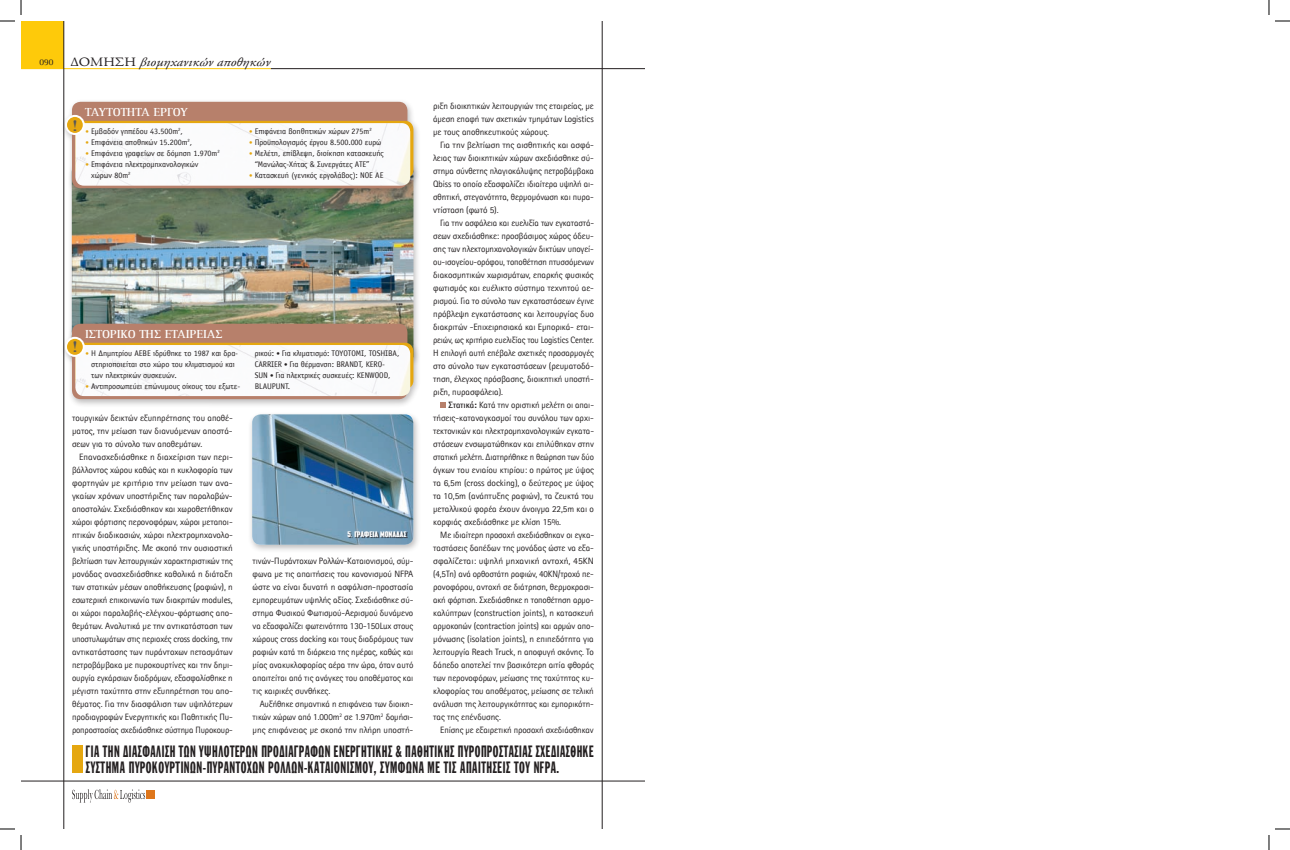
<style>
.page{position:relative;width:1290px;height:850px;background:#fff}
.page>*{position:absolute;margin:0;border:0;box-sizing:border-box;transform-origin:0 0}
.t1{font:16px/16px "CF Frame";letter-spacing:-.01em;color:#231f20;scale:.84 1}
.t2{font:15.7px "Times";color:#57585a;scale:1.6 1}
.t3{font:italic 12.8px "CF Garamond";color:#231f20;scale:1.12 1}
.t4{font:700 12px "Rotis Serif Hel";letter-spacing:-.01em;color:#fff}
.t5{font:9.2px/13px "Rotis Sans Hel";letter-spacing:-.01em;color:#231f20;text-align:justify}
.t6{font:9px "Rotis Serif Hel";color:#231f20}
.t7{font:8.2px/11px "Officina Sans ITC Hel";letter-spacing:-.01em;color:#231f20}
.t8{font:800 8px "CF Eteocles";color:#fff}
.s1{font-style:normal}
.s2{font-size:7px;color:#e5a710}
.s3{font-size:7px}
.s4{font-weight:700}
</style>
<div class="page">
<svg style="left:440px;top:402px;width:6px;height:6px"></svg>
<div style="left:21px;top:21px;width:43px;height:48px;background:#feca0a"></div>
<svg style="left:72px;top:789px;width:73px;height:14px"></svg>
<div style="left:146px;top:790px;width:9px;height:9px;background:#de761b"></div>
<hr style="left:21px;top:68px;width:250px;height:1px;background:#feca0a">
<div style="left:72px;top:745px;width:10px;height:28px;background:#e5a710"></div>
<hr style="left:21px;top:781px;width:624px;height:1px;background:#231f20">
<hr style="left:271px;top:68px;width:374px;height:1px;background:#231f20">
<hr style="left:602px;top:21px;width:1px;height:808px;background:#231f20">
<hr style="left:64px;top:21px;width:1px;height:808px;background:#231f20">
<div style="left:67px;top:160px;width:353px;height:206px;background:#231f20;opacity:.3"></div>
<img style="left:72px;top:197px;width:341px;height:123px">
<div style="left:60px;top:98px;width:360px;height:99px;background:#231f20;opacity:.3"></div>
<div style="left:72px;top:102px;width:335px;height:86px;background:#b7806b;border-radius:9px"></div>
<div style="left:75px;top:121px;width:338px;height:57px;background:#e5a710;border-radius:9px"></div>
<img style="left:75px;top:123px;width:335px;height:63px">
<div style="left:66px;top:116px;width:18px;height:18px;background:#e5a710;border-radius:50%"></div>
<div style="left:65px;top:115px;width:20px;height:20px;border:2px solid #fff;border-radius:50%"></div>
<div style="left:60px;top:320px;width:360px;height:88px;background:#231f20;opacity:.3"></div>
<div style="left:72px;top:324px;width:335px;height:75px;background:#b7806b;border-radius:9px"></div>
<div style="left:75px;top:343px;width:338px;height:46px;background:#e5a710;border-radius:9px"></div>
<div style="left:75px;top:345px;width:335px;height:51px;background:#fbfbfc"></div>
<div style="left:66px;top:338px;width:18px;height:18px;background:#e5a710;border-radius:50%"></div>
<div style="left:65px;top:337px;width:20px;height:20px;border:2px solid #fff;border-radius:50%"></div>
<div style="left:247px;top:411px;width:173px;height:142px;background:#231f20;opacity:.3"></div>
<img style="left:252px;top:414px;width:161px;height:131px">
<div style="left:348px;top:532px;width:60px;height:7px;background:#231f20;opacity:.75"></div>
<svg style="left:0;top:0;width:22px;height:22px"></svg>
<svg style="left:0;top:828px;width:22px;height:22px"></svg>
<svg style="left:1268px;top:0;width:21px;height:22px"></svg>
<svg style="left:1268px;top:828px;width:21px;height:22px"></svg>
<p class="t6" style="left:40px;top:57px;width:16px">090</p>
<h3 class="t3" style="left:71px;top:55px;width:179px"><span class="s1">ΔΟΜΗΣΗ</span> βιομηχανικών αποθηκών</h3>
<h2 class="t2" style="left:70px;top:111px;width:7px">!</h2>
<h3 class="t4" style="left:85px;top:105px;width:104px">ΤΑΥΤΟΤΗΤΑ ΕΡΓΟΥ</h3>
<p class="t7" style="left:86px;top:126px;width:99px"><span class="s2">•</span> Εμβαδόν γηπέδου 43.500m<sup>2</sup>,</p>
<p class="t7" style="left:86px;top:137px;width:108px"><span class="s2">•</span> Επιφάνεια αποθηκών 15.200m<sup>2</sup>,</p>
<p class="t7" style="left:86px;top:148px;width:136px"><span class="s2">•</span> Επιφάνεια γραφείων σε δόμηση 1.970m<sup>2</sup></p>
<p class="t7" style="left:91px;top:159px;width:108px;text-indent:-6px"><span class="s2">•</span> Επιφάνεια ηλεκτρομηχανολογικών χώρων 80m<sup>2</sup></p>
<p class="t7" style="left:249px;top:126px;width:124px"><span class="s2">•</span> Επιφάνεια βοηθητικών χώρων 275m<sup>2</sup></p>
<p class="t7" style="left:249px;top:137px;width:134px"><span class="s2">•</span> Προϋπολογισμός έργου 8.500.000 ευρώ</p>
<p class="t7" style="left:255px;top:148px;width:130px;text-indent:-6px"><span class="s2">•</span> Μελέτη, επίβλεψη, διοίκηση κατασκευής “Μανώλας-Χήτας &amp; Συνεργάτες ΑΤΕ”</p>
<p class="t7" style="left:249px;top:170px;width:136px"><span class="s2">•</span> Κατασκευή (γενικός εργολάβος): ΝΟΕ ΑE</p>
<h2 class="t2" style="left:70px;top:332px;width:7px">!</h2>
<h3 class="t4" style="left:85px;top:327px;width:139px">ΙΣΤΟΡΙΚΟ ΤΗΣ ΕΤΑΙΡΕΙΑΣ</h3>
<p class="t7" style="left:91px;top:348px;width:148px;text-indent:-6px"><span class="s2">•</span> Η Δημητρίου ΑΕΒΕ ιδρύθηκε το 1987 και δρα&shy;στηριοποιείται στο χώρο του κλιματισμού και των ηλεκτρικών συσκευών.</p>
<p class="t7" style="left:86px;top:381px;width:156px"><span class="s2">•</span> Αντιπροσωπεύει επώνυμους οίκους του εξωτε-</p>
<p class="t5" style="left:72px;top:412px;width:162px">τουργικών δεικτών εξυπηρέτησης του αποθέ&shy;ματος, την μείωση των διανυόμενων αποστά&shy;σεων για το σύνολο των αποθεμάτων.</p>
<p class="t5" style="left:72px;top:451px;width:162px;text-indent:7px">Επανασχεδιάσθηκε η διαχείριση των περι&shy;βάλλοντος χώρου καθώς και η κυκλοφορία των φορτηγών με κριτήριο την μείωση των ανα&shy;γκαίων χρόνων υποστήριξης των παραλαβών&shy;αποστολών. Σχεδιάσθηκαν και χωροθετήθηκαν χώροι φόρτισης περονοφόρων, χώροι μεταποι&shy;ητικών διαδικασιών, χώροι ηλεκτρομηχανολο&shy;γικής υποστήριξης. Με σκοπό την ουσιαστική βελτίωση των λειτουργικών χαρακτηριστικών της μονάδας ανασχεδιάσθηκε καθολικά η διάταξη των στατικών μέσων αποθήκευσης (ραφιών), η εσωτερική επικοινωνία των διακριτών modules, οι χώροι παραλαβής-ελέγχου-φόρτωσης απο&shy;θεμάτων. Αναλυτικά με την αντικατάσταση των υποστυλωμάτων στις περιοχές cross docking, την αντικατάστασης των πυράντοχων πετασμάτων πετροβάμβακα με πυροκουρτίνες και την δημι&shy;ουργία εγκάρσιων διαδρόμων, εξασφαλίσθηκε η μέγιστη ταχύτητα στην εξυπηρέτηση του απο&shy;θέματος. Για την διασφάλιση των υψηλότερων προδιαγραφών Ενεργητικής και Παθητικής Πυ&shy;ροπροστασίας σχεδιάσθηκε σύστημα Πυροκουρ-</p>
<p class="t7" style="left:255px;top:348px;width:146px">ρικού: <span class="s3">•</span> Για κλιματισμό: TOYOTOMI, TOSHIBA, CARRIER <span class="s3">•</span> Για θέρμανση: BRANDT, KERO-SUN <span class="s3">•</span> Για ηλεκτρικές συσκευές: KENWOOD, BLAUPUNT.</p>
<p class="t8" style="left:347px;top:530px;width:61px">5. ΓΡΑΦΕΙΑ ΜΟΝΑΔΑΣ</p>
<p class="t5" style="left:252px;top:555px;width:162px">τινών-Πυράντοχων Ρολλών-Καταιονισμού, σύμ&shy;φωνα με τις απαιτήσεις του κανονισμού NFPA ώστε να είναι δυνατή η ασφάλιση-προστασία εμπορευμάτων υψηλής αξίας. Σχεδιάσθηκε σύ&shy;στημα Φυσικού Φωτισμού-Αερισμού δυνάμενο να εξασφαλίζει φωτεινότητα 130-150Lux στους χώρους cross docking και τους διαδρόμους των ραφιών κατά τη διάρκεια της ημέρας, καθώς και μίας ανακυκλοφορίας αέρα την ώρα, όταν αυτό απαιτείται από τις ανάγκες του αποθέματος και τις καιρικές συνθήκες.</p>
<p class="t5" style="left:252px;top:698px;width:162px;text-indent:7px">Αυξήθηκε σημαντικά η επιφάνεια των διοικη&shy;τικών χώρων από 1.000m<sup>2</sup> σε 1.970m<sup>2</sup> δομήσι&shy;μης επιφάνειας με σκοπό την πλήρη υποστή-</p>
<p class="t5" style="left:433px;top:100px;width:162px">ριξη διοικητικών λειτουργιών της εταιρείας, με άμεση επαφή των σχετικών τμημάτων Logistics με τους αποθηκευτικούς χώρους.</p>
<p class="t5" style="left:433px;top:139px;width:162px;text-indent:7px">Για την βελτίωση της αισθητικής και ασφά&shy;λειας των διοικητικών χώρων σχεδιάσθηκε σύ&shy;στημα σύνθετης πλαγιοκάλυψης πετροβάμβακα Qbiss το οποίο εξασφαλίζει ιδιαίτερα υψηλή αι&shy;σθητική, στεγανότητα, θερμομόνωση και πυρα&shy;ντίσταση (φωτό 5).</p>
<p class="t5" style="left:433px;top:217px;width:162px;text-indent:7px">Για την ασφάλεια και ευελιξία των εγκαταστά&shy;σεων σχεδιάσθηκε: προσβάσιμος χώρος όδευ&shy;σης των ηλεκτομηχανολογικών δικτύων υπογεί&shy;ου-ισογείου-ορόφου, τοποθέτηση πτυσσόμενων διακοσμητικών χωρισμάτων, επαρκής φυσικός φωτισμός και ευέλικτο σύστημα τεχνητού αε&shy;ρισμού. Για το σύνολο των εγκαταστάσεων έγινε πρόβλεψη εγκατάστασης και λειτουργίας δυο διακριτών -Επιχειρησιακά και Εμπορικά- εται&shy;ρειών, ως κριτήριο ευελιξίας του Logistics Center.<br>Η επιλογή αυτή επέβαλε σχετικές προσαρμογές στο σύνολο των εγκαταστάσεων (ρευματοδό&shy;τηση, έλεγχος πρόσβασης, διοικητική υποστή&shy;ριξη, πυρασφάλεια).</p>
<p class="t5" style="left:433px;top:399px;width:162px;text-indent:15px"><span class="s4">Στατικά:</span> Κατά την οριστική μελέτη οι απαι&shy;τήσεις-καταναγκασμοί του συνόλου των αρχι&shy;τεκτονικών και ηλεκτρομηχανολογικών εγκατα&shy;στάσεων ενσωματώθηκαν και επιλύθηκαν στην στατική μελέτη. Διατηρήθηκε η θεώρηση των δύο όγκων του ενιαίου κτιρίου: ο πρώτος με ύψος τα 6,5m (cross docking), ο δεύτερος με ύψος τα 10,5m (ανάπτυξης ραφιών), τα ζευκτά του μεταλλικού φορέα έχουν άνοιγμα 22,5m και ο κορφιάς σχεδιάσθηκε με κλίση 15%.</p>
<p class="t5" style="left:433px;top:529px;width:162px;text-indent:7px">Με ιδιαίτερη προσοχή σχεδιάσθηκαν οι εγκα&shy;ταστάσεις δαπέδων της μονάδας ώστε να εξα&shy;σφαλίζεται: υψηλή μηχανική αντοχή, 45KN (4,5Tn) ανά ορθοστάτη ραφιών, 40KN/τροχό πε&shy;ρονοφόρου, αντοχή σε διάτρηση, θερμοκρασι&shy;ακή φόρτιση. Σχεδιάσθηκε η τοποθέτηση αρμο&shy;καλύπτρων (construction joints), η κατασκευή αρμοκοπών (contraction joints) και αρμών απο&shy;μόνωσης (isolation joints), η επιπεδότητα για λειτουργία Reach Truck, η αποφυγή σκόνης. Το δάπεδο αποτελεί την βασικότερη αιτία φθοράς των περονοφόρων, μείωσης της ταχύτητας κυ&shy;κλοφορίας του αποθέματος, μείωσης σε τελική ανάλυση της λειτουργικότητας και εμπορικότη&shy;τας της επένδυσης.</p>
<p class="t5" style="left:440px;top:724px;width:155px">Επίσης με εξαιρετική προσοχή σχεδιάσθηκαν</p>
<h1 class="t1" style="left:86px;top:743px;width:607px">ΓΙΑ ΤΗΝ ΔΙΑΣΦΑΛΙΣΗ ΤΩΝ ΥΨΗΛΟΤΕΡΩΝ ΠΡΟΔΙΑΓΡΑΦΩΝ ΕΝΕΡΓΗΤΙΚΗΣ &amp; ΠΑΘΗΤΙΚΗΣ ΠΥΡΟΠΡΟΣΤΑΣΙΑΣ ΣΧΕΔΙΑΣΘΗΚΕ<br>ΣΥΣΤΗΜΑ ΠΥΡΟΚΟΥΡΤΙΝΩΝ-ΠΥΡΑΝΤΟΧΩΝ ΡΟΛΛΩΝ-ΚΑΤΑΙΟΝΙΣΜΟΥ, ΣΥΜΦΩΝΑ ΜΕ ΤΙΣ ΑΠΑΙΤΗΣΕΙΣ ΤΟΥ NFPA.</h1>
</div>
